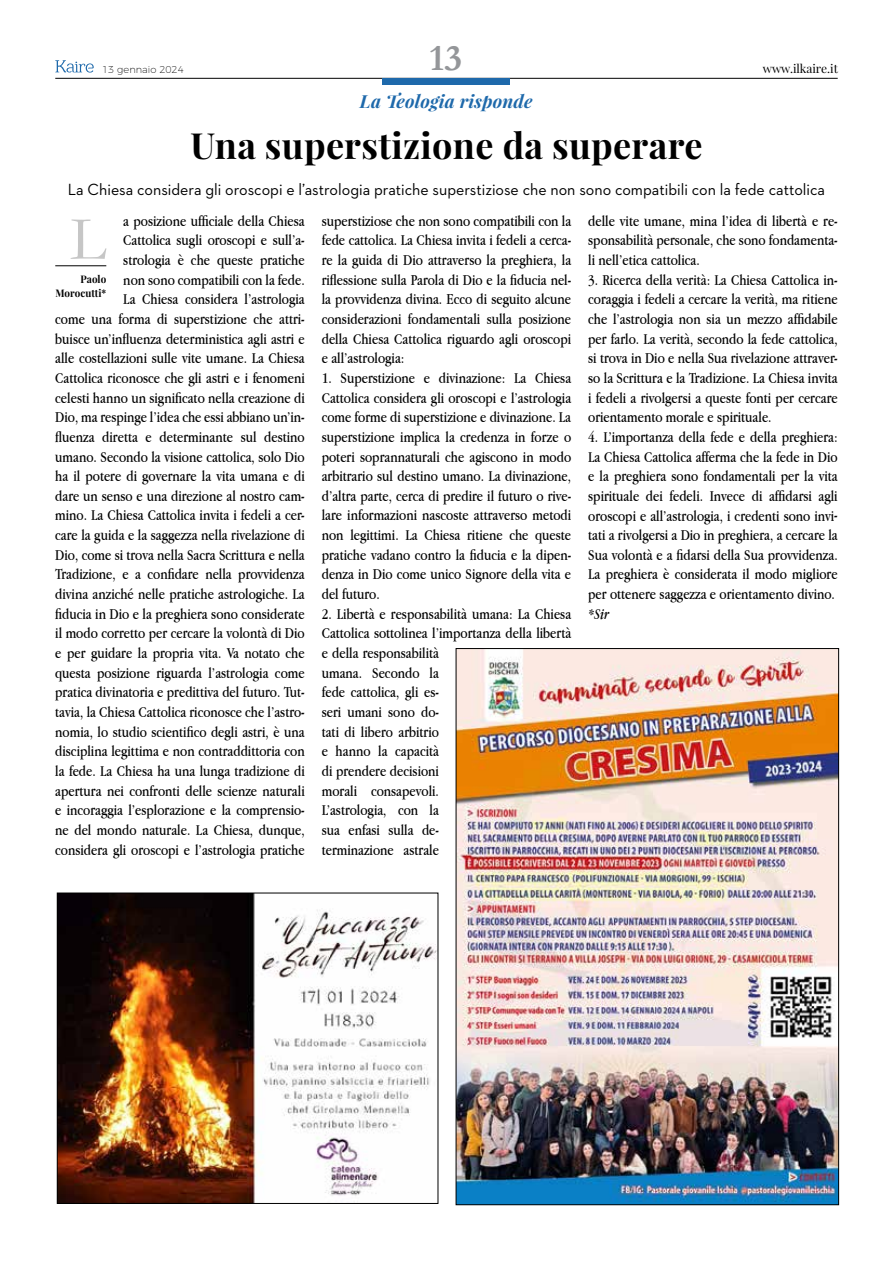
<style>
.page{position:relative;width:893px;height:1263px;background:#fff}
.page>*{position:absolute;margin:0;border:0;box-sizing:border-box;transform-origin:0 0}
.t1{font:63px "Garamond";color:#c6c6c6}
.t2{font:700 37.5px "Garamond";color:#949699}
.t3{font:700 36px "Playfair Display";letter-spacing:.01em;color:#000}
.t4{font:italic 700 18px "Playfair Display";letter-spacing:.01em;color:#1e69ab}
.t5{font:16.5px "Neutraface 2 Text";color:#000}
.t6{font:15.75px/19.6px "Apple Garamond";color:#000;text-align:justify}
.t7{font:italic 15.75px "Apple Garamond";color:#000}
.t8{font:12px "Playfair Display";color:#000}
.t9{font:700 10.5px/13.5px "Playfair Display";letter-spacing:.005em;color:#000;text-align:right;scale:.94 1}
.t10{font:200 9.9px "Montserrat";color:#000}
</style>
<div class="page">
<hr style="left:55px;top:78px;width:783px;height:1px;background:#000">
<svg style="left:55px;top:60px;width:39px;height:13px"></svg>
<div style="left:382px;top:78px;width:127px;height:7px;background:#1e69ab"></div>
<hr style="left:55px;top:265px;width:51px;height:1px;background:#000">
<img style="left:458px;top:650px;width:379px;height:553px">
<img style="left:59px;top:895px;width:377px;height:306px">
<div style="left:57px;top:893px;width:381px;height:310px;border:1px solid #000"></div>
<p class="t10" style="left:102px;top:62px;width:83px">13 gennaio 2024</p>
<h2 class="t2" style="left:430px;top:36px;width:34px">13</h2>
<p class="t8" style="left:763px;top:61px;width:77px">www.ilkaire.it</p>
<p class="t4" style="left:360px;top:89px;width:174px">La Teologia risponde</p>
<h3 class="t3" style="left:190px;top:123px;width:514px">Una superstizione da superare</h3>
<p class="t5" style="left:68px;top:179px;width:759px">La Chiesa considera gli oroscopi e l’astrologia pratiche superstiziose che non sono compatibili con la fede cattolica</p>
<h1 class="t1" style="left:70px;top:201px;width:38px">L</h1>
<p class="t9" style="left:55px;top:273px;width:56px">Paolo<br>Morocutti*</p>
<p class="t6" style="left:55px;top:210px;width:251px;text-align:right">a posizione ufficiale della Chiesa<br>Cattolica sugli oroscopi e sull’a-<br>strologia è che queste pratiche<br>non sono compatibili con la fede.<br>La Chiesa considera l’astrologia<br>come una forma di superstizione che attri&shy;buisce un’influenza deterministica agli astri e alle costellazioni sulle vite umane. La Chiesa Cattolica riconosce che gli astri e i fenomeni celesti hanno un significato nella creazione di Dio, ma respinge l’idea che essi abbiano un’in&shy;fluenza diretta e determinante sul destino umano. Secondo la visione cattolica, solo Dio ha il potere di governare la vita umana e di dare un senso e una direzione al nostro cam&shy;mino. La Chiesa Cattolica invita i fedeli a cer&shy;care la guida e la saggezza nella rivelazione di Dio, come si trova nella Sacra Scrittura e nella Tradizione, e a confidare nella provvidenza divina anziché nelle pratiche astrologiche. La fiducia in Dio e la preghiera sono considerate il modo corretto per cercare la volontà di Dio e per guidare la propria vita. Va notato che questa posizione riguarda l’astrologia come pratica divinatoria e predittiva del futuro. Tut&shy;tavia, la Chiesa Cattolica riconosce che l’astro&shy;nomia, lo studio scientifico degli astri, è una disciplina legittima e non contraddittoria con la fede. La Chiesa ha una lunga tradizione di apertura nei confronti delle scienze naturali e incoraggia l’esplorazione e la comprensio&shy;ne del mondo naturale. La Chiesa, dunque, considera gli oroscopi e l’astrologia pratiche</p>
<p class="t6" style="left:322px;top:210px;width:251px">superstiziose che non sono compatibili con la fede cattolica. La Chiesa invita i fedeli a cerca&shy;re la guida di Dio attraverso la preghiera, la riflessione sulla Parola di Dio e la fiducia nel&shy;la provvidenza divina. Ecco di seguito alcune considerazioni fondamentali sulla posizione della Chiesa Cattolica riguardo agli oroscopi e all’astrologia:</p>
<p class="t6" style="left:588px;top:210px;width:251px">delle vite umane, mina l’idea di libertà e re&shy;sponsabilità personale, che sono fondamenta&shy;li nell’etica cattolica.</p>
<p class="t6" style="left:588px;top:269px;width:251px">3. Ricerca della verità: La Chiesa Cattolica in&shy;coraggia i fedeli a cercare la verità, ma ritiene che l’astrologia non sia un mezzo affidabile per farlo. La verità, secondo la fede cattolica, si trova in Dio e nella Sua rivelazione attraver&shy;so la Scrittura e la Tradizione. La Chiesa invita i fedeli a rivolgersi a queste fonti per cercare orientamento morale e spirituale.</p>
<p class="t6" style="left:588px;top:427px;width:251px">4. L’importanza della fede e della preghiera:<br>La Chiesa Cattolica afferma che la fede in Dio e la preghiera sono fondamentali per la vita spirituale dei fedeli. Invece di affidarsi agli oroscopi e all’astrologia, i credenti sono invi&shy;tati a rivolgersi a Dio in preghiera, a cercare la Sua volontà e a fidarsi della Sua provvidenza.<br>La preghiera è considerata il modo migliore per ottenere saggezza e orientamento divino.</p>
<p class="t7" style="left:588px;top:604px;width:23px">*Sir</p>
<p class="t6" style="left:322px;top:368px;width:251px">1. Superstizione e divinazione: La Chiesa Cattolica considera gli oroscopi e l’astrologia come forme di superstizione e divinazione. La superstizione implica la credenza in forze o poteri soprannaturali che agiscono in modo arbitrario sul destino umano. La divinazione, d’altra parte, cerca di predire il futuro o rive&shy;lare informazioni nascoste attraverso metodi non legittimi. La Chiesa ritiene che queste pratiche vadano contro la fiducia e la dipen&shy;denza in Dio come unico Signore della vita e del futuro.</p>
<p class="t6" style="left:322px;top:603px;width:251px;text-align:left">2. Libertà e responsabilità umana: La Chiesa<br>Cattolica sottolinea l’importanza della libertà e della responsabilità<br>umana. Secondo la<br>fede cattolica, gli es-<br>seri umani sono do-<br>tati di libero arbitrio<br>e hanno la capacità<br>di prendere decisioni<br>morali consapevoli.<br>L’astrologia, con la<br>sua enfasi sulla de-<br>terminazione astrale</p>
</div>
